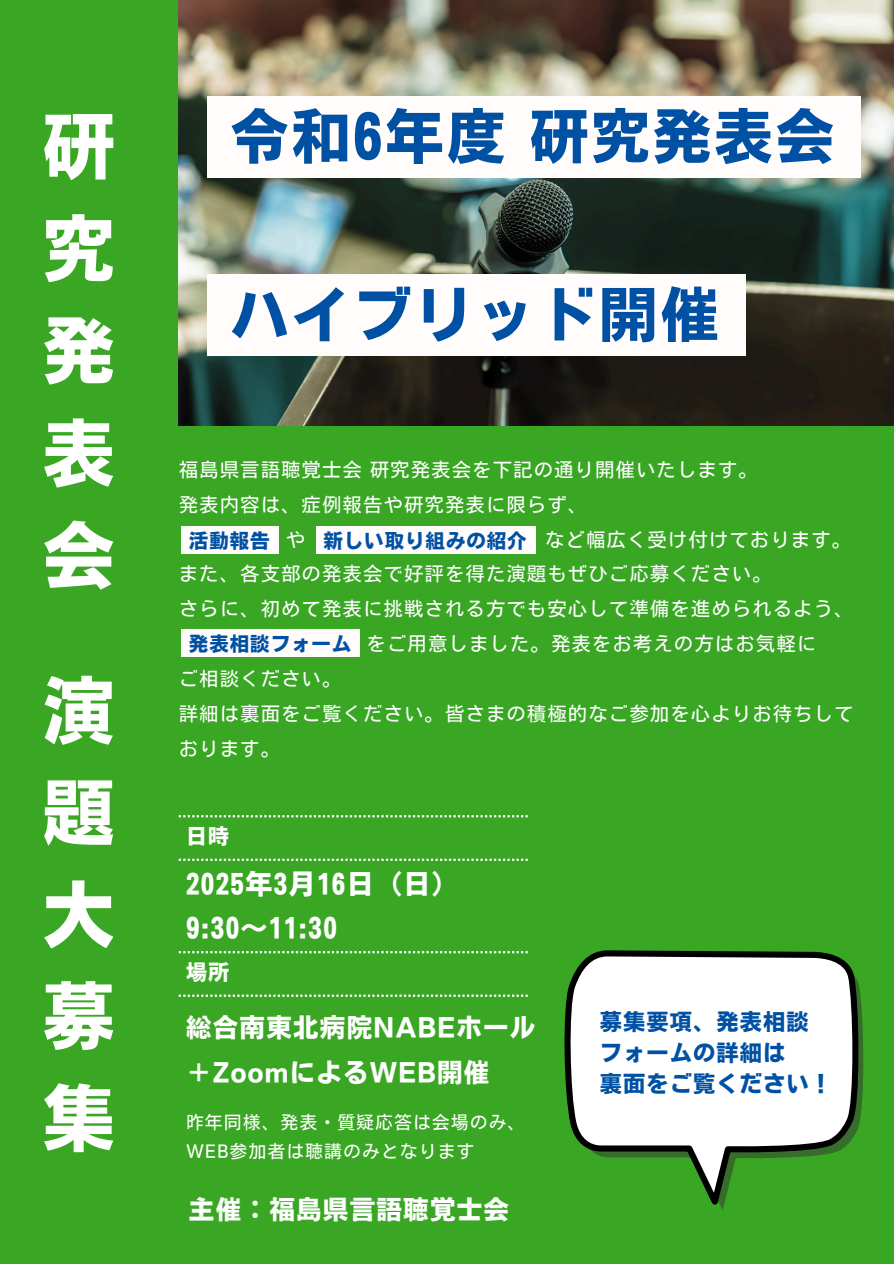
<style>
.page{position:relative;width:894px;height:1264px;background:#fff}
.page>*{position:absolute;margin:0;border:0;box-sizing:border-box;transform-origin:0 0}
.t1{font:72px/102.1px "Motoya Cedar Std W6";color:#fff}
.t2{font:58.5px "Motoya Cedar Std W6";letter-spacing:.05em;color:#0051a4}
.t3{font:27px/43.8px "Motoya Cedar Std W6";letter-spacing:.05em;color:#fff}
.t4{font:25.5px/45px "Motoya Cedar Std W6";letter-spacing:.05em;color:#fff}
.t5{font:22.2px/30.9px "Motoya Cedar Std W6";letter-spacing:.05em;color:#0051a4}
.t6{font:21px "Motoya Cedar Std W6";color:#fff}
.t7{font:19.5px "Motoya Cedar Std W3";letter-spacing:.05em;color:#fff}
.t8{font:19.5px "Motoya Cedar Std W6";letter-spacing:.05em;color:#0051a4}
.t9{font:18px/28.2px "Motoya Cedar Std W3";letter-spacing:.05em;color:#fff}
</style>
<div class="page">
<div style="left:0;top:0;width:893px;height:1263px;background:#39a724"></div>
<img style="left:179px;top:0;width:714px;height:425px">
<svg style="left:179px;top:815px;width:348px;height:2px"></svg>
<svg style="left:179px;top:951px;width:348px;height:2px"></svg>
<svg style="left:179px;top:858px;width:348px;height:2px"></svg>
<svg style="left:179px;top:994px;width:348px;height:2px"></svg>
<svg style="left:857px;top:980px;width:7px;height:150px"></svg>
<svg style="left:565px;top:950px;width:292px;height:260px"></svg>
<div style="left:207px;top:274px;width:538px;height:82px;background:#fffcfb"></div>
<div style="left:207px;top:96px;width:653px;height:82px;background:#fffcfb"></div>
<div style="left:181px;top:630px;width:179px;height:27px;background:#fffcfb"></div>
<div style="left:181px;top:527px;width:97px;height:27px;background:#fffcfb"></div>
<div style="left:315px;top:527px;width:220px;height:27px;background:#fffcfb"></div>
<h4 class="t1" style="left:43px;top:95px;width:73px">研</h4>
<h3 class="t1" style="left:43px;top:198px;width:73px">究</h3>
<h4 class="t1" style="left:43px;top:299px;width:73px">発</h4>
<h3 class="t1" style="left:43px;top:402px;width:73px">表</h3>
<h3 class="t1" style="left:43px;top:504px;width:73px">会</h3>
<h4 class="t1" style="left:43px;top:659px;width:73px">演</h4>
<p class="t1" style="left:43px;top:761px;width:73px">題</p>
<p class="t1" style="left:43px;top:863px;width:71px">大</p>
<p class="t1" style="left:43px;top:964px;width:73px">募集</p>
<h2 class="t2" style="left:230px;top:107px;width:605px">令和6年度研究発表会</h2>
<p class="t2" style="left:230px;top:285px;width:490px">ハイブリッド開催</p>
<h4 class="t7" style="left:179px;top:459px;width:580px">福島県言語聴覚士会研究発表会を下記の通り開催いたします。</h4>
<h4 class="t7" style="left:179px;top:494px;width:410px">発表内容は、症例報告や研究発表に限らず、</h4>
<h4 class="t7" style="left:286px;top:529px;width:21px">や</h4>
<h4 class="t7" style="left:545px;top:529px;width:308px">など幅広く受け付けております。</h4>
<h4 class="t7" style="left:179px;top:564px;width:594px">また、各支部の発表会で好評を得た演題もぜひご応募ください。</h4>
<h4 class="t7" style="left:179px;top:599px;width:676px">さらに、初めて発表に挑戦される方でも安心して準備を進められるよう、</h4>
<h4 class="t7" style="left:366px;top:634px;width:451px">をご用意しました。発表をお考えの方はお気軽に</h4>
<h4 class="t7" style="left:179px;top:669px;width:164px">ご相談ください。</h4>
<h4 class="t7" style="left:179px;top:703px;width:676px">詳細は裏面をご覧ください。皆さまの積極的なご参加を心よりお待ちして</h4>
<h4 class="t7" style="left:179px;top:738px;width:103px">おります。</h4>
<p class="t8" style="left:189px;top:530px;width:82px">活動報告</p>
<p class="t8" style="left:323px;top:530px;width:205px">新しい取り組みの紹介</p>
<p class="t8" style="left:189px;top:633px;width:164px">発表相談フォーム</p>
<p class="t6" style="left:186px;top:826px;width:45px">日時</p>
<h2 class="t3" style="left:186px;top:862px;width:274px">2025年3月 16日（日）<br>9:30〜11:30</h2>
<h2 class="t6" style="left:186px;top:961px;width:45px">場所</h2>
<h5 class="t4" style="left:186px;top:1004px;width:351px">総合南東北病院NABEホール＋ZoomによるWEB開催</h5>
<h1 class="t9" style="left:186px;top:1108px;width:341px">昨年同様、発表・質疑応答は会場のみ、<br>WEB参加者は聴講のみとなります</h1>
<h3 class="t4" style="left:189px;top:1187px;width:321px">主催：福島県言語聴覚士会</h3>
<h4 class="t5" style="left:599px;top:1006px;width:233px">募集要項、発表相談フォームの詳細は<br>裏面をご覧ください！</h4>
</div>
